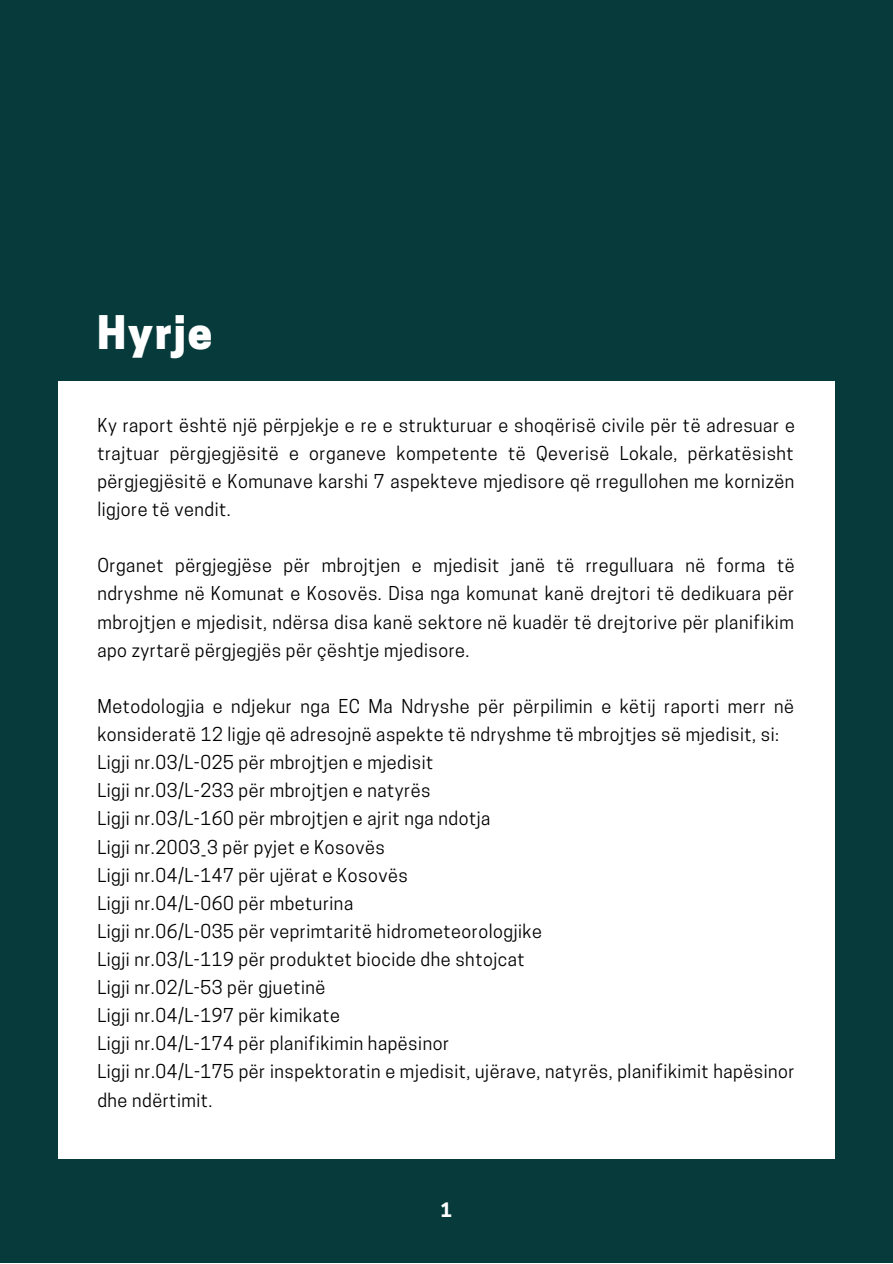
<style>
.page{position:relative;width:893px;height:1264px;background:#fff}
.page>*{position:absolute;margin:0;border:0;box-sizing:border-box;transform-origin:0 0}
.t1{font:800 43.5px "Cooper Hewitt";letter-spacing:.04em;color:#fff}
.t2{font:700 18.75px "Cooper Hewitt";color:#fff}
.t3{font:18px/28px "Cooper Hewitt";letter-spacing:.03em;color:#000;text-align:justify}
</style>
<div class="page">
<div style="left:0;top:0;width:892px;height:1262px;background:#073a3b"></div>
<div style="left:58px;top:381px;width:776px;height:777px;background:#fff"></div>
<p class="t1" style="left:97px;top:316px;width:116px">Hyrje</p>
<p class="t3" style="left:97px;top:413px;width:699px">Ky raport është një përpjekje e re e strukturuar e shoqërisë civile për të adresuar e trajtuar përgjegjësitë e organeve kompetente të Qeverisë Lokale, përkatësisht përgjegjësitë e Komunave karshi 7 aspekteve mjedisore që rregullohen me kornizën ligjore të vendit.</p>
<p class="t3" style="left:97px;top:554px;width:698px">Organet përgjegjëse për mbrojtjen e mjedisit janë të rregulluara në forma të ndryshme në Komunat e Kosovës. Disa nga komunat kanë drejtori të dedikuara për mbrojtjen e mjedisit, ndërsa disa kanë sektore në kuadër të drejtorive për planifikim apo zyrtarë përgjegjës për çështje mjedisore.</p>
<p class="t3" style="left:97px;top:694px;width:698px">Metodologjia e ndjekur nga EC Ma Ndryshe për përpilimin e këtij raporti merr në konsideratë 12 ligje që adresojnë aspekte të ndryshme të mbrojtjes së mjedisit, si:</p>
<p class="t3" style="left:97px;top:750px;width:337px">Ligji nr.03/L-025 për mbrojtjen e mjedisit</p>
<p class="t3" style="left:97px;top:778px;width:334px">Ligji nr.03/L-233 për mbrojtjen e natyrës</p>
<p class="t3" style="left:97px;top:806px;width:394px">Ligji nr.03/L-160 për mbrojtjen e ajrit nga ndotja</p>
<p class="t3" style="left:97px;top:835px;width:289px">Ligji nr.2003_3 për pyjet e Kosovës</p>
<p class="t3" style="left:97px;top:863px;width:312px">Ligji nr.04/L-147 për ujërat e Kosovës</p>
<p class="t3" style="left:97px;top:891px;width:257px">Ligji nr.04/L-060 për mbeturina</p>
<p class="t3" style="left:97px;top:919px;width:446px">Ligji nr.06/L-035 për veprimtaritë hidrometeorologjike</p>
<p class="t3" style="left:97px;top:947px;width:429px">Ligji nr.03/L-119 për produktet biocide dhe shtojcat</p>
<p class="t3" style="left:97px;top:975px;width:229px">Ligji nr.02/L-53 për gjuetinë</p>
<p class="t3" style="left:97px;top:1003px;width:244px">Ligji nr.04/L-197 për kimikate</p>
<p class="t3" style="left:97px;top:1031px;width:353px">Ligji nr.04/L-174 për planifikimin hapësinor</p>
<p class="t3" style="left:97px;top:1059px;width:698px">Ligji nr.04/L-175 për inspektoratin e mjedisit, ujërave, natyrës, planifikimit hapësinor dhe ndërtimit.</p>
<p class="t2" style="left:440px;top:1202px;width:13px">1</p>
</div>
